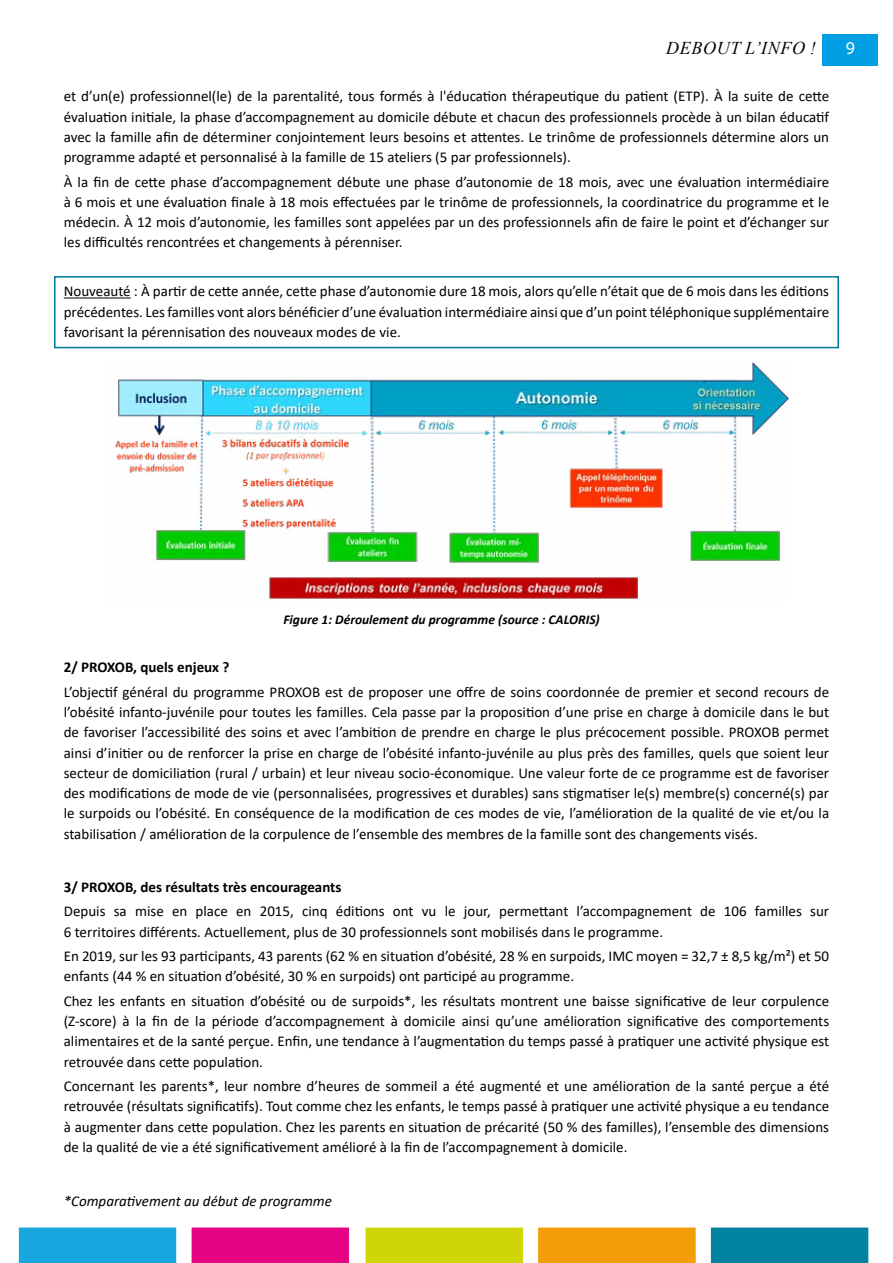
<style>
.page{position:relative;width:893px;height:1263px;background:#fff}
.page>*{position:absolute;margin:0;border:0;box-sizing:border-box;transform-origin:0 0}
.t1{font:italic 18px "Times New Roman";letter-spacing:.035em;color:#000}
.t2{font:18px "Myriad Pro";color:#fff}
.t3{font:15px/20.2px "Calibri";color:#000;text-align:justify}
.t4{font:700 15px "Calibri";color:#000}
.t5{font:italic 15px "Calibri";color:#000}
.t6{font:italic 700 13.5px "Calibri";color:#000}
</style>
<div class="page">
<div style="left:823px;top:34px;width:55px;height:32px;background:#009fe3"></div>
<img style="left:18px;top:1227px;width:851px;height:36px">
<hr style="left:64px;top:297px;width:67px;height:1px;background:#000">
<img style="left:115px;top:362px;width:674px;height:237px">
<div style="left:54px;top:276px;width:785px;height:72px;border:2px solid #00799a"></div>
<p class="t1" style="left:666px;top:36px;width:151px">DEBOUT L’INFO !</p>
<p class="t2" style="left:846px;top:37px;width:11px">9</p>
<p class="t3" style="left:64px;top:86px;width:767px">et d’un(e) professionnel(le) de la parentalité, tous formés à l'éducation thérapeutique du patient (ETP). À la suite de cette évaluation initiale, la phase d’accompagnement au domicile débute et chacun des professionnels procède à un bilan éducatif avec la famille afin de déterminer conjointement leurs besoins et attentes. Le trinôme de professionnels détermine alors un programme adapté et personnalisé à la famille de 15 ateliers (5 par professionnels).</p>
<p class="t3" style="left:64px;top:171px;width:767px">À la fin de cette phase d’accompagnement débute une phase d’autonomie de 18 mois, avec une évaluation intermédiaire à 6 mois et une évaluation finale à 18 mois effectuées par le trinôme de professionnels, la coordinatrice du programme et le médecin. À 12 mois d’autonomie, les familles sont appelées par un des professionnels afin de faire le point et d’échanger sur les difficultés rencontrées et changements à pérenniser.</p>
<p class="t3" style="left:64px;top:281px;width:767px">Nouveauté : À partir de cette année, cette phase d’autonomie dure 18 mois, alors qu’elle n’était que de 6 mois dans les éditions précédentes. Les familles vont alors bénéficier d’une évaluation intermédiaire ainsi que d’un point téléphonique supplémentaire favorisant la pérennisation des nouveaux modes de vie.</p>
<p class="t6" style="left:283px;top:609px;width:318px">Figure 1: Déroulement du programme (source : CALORIS)</p>
<p class="t4" style="left:64px;top:657px;width:167px">2/ PROXOB, quels enjeux ?</p>
<p class="t3" style="left:64px;top:681px;width:767px">L’objectif général du programme PROXOB est de proposer une offre de soins coordonnée de premier et second recours de l’obésité infanto-juvénile pour toutes les familles. Cela passe par la proposition d’une prise en charge à domicile dans le but de favoriser l’accessibilité des soins et avec l’ambition de prendre en charge le plus précocement possible. PROXOB permet ainsi d’initier ou de renforcer la prise en charge de l’obésité infanto-juvénile au plus près des familles, quels que soient leur secteur de domiciliation (rural / urbain) et leur niveau socio-économique. Une valeur forte de ce programme est de favoriser des modifications de mode de vie (personnalisées, progressives et durables) sans stigmatiser le(s) membre(s) concerné(s) par le surpoids ou l’obésité. En conséquence de la modification de ces modes de vie, l’amélioration de la qualité de vie et/ou la stabilisation / amélioration de la corpulence de l’ensemble des membres de la famille sont des changements visés.</p>
<p class="t4" style="left:64px;top:876px;width:279px">3/ PROXOB, des résultats très encourageants</p>
<p class="t3" style="left:64px;top:901px;width:767px">Depuis sa mise en place en 2015, cinq éditions ont vu le jour, permettant l’accompagnement de 106 familles sur<br>6 territoires différents. Actuellement, plus de 30 professionnels sont mobilisés dans le programme.</p>
<p class="t3" style="left:64px;top:946px;width:767px">En 2019, sur les 93 participants, 43 parents (62 % en situation d’obésité, 28 % en surpoids, IMC moyen = 32,7 ± 8,5 kg/m²) et 50 enfants (44 % en situation d’obésité, 30 % en surpoids) ont participé au programme.</p>
<p class="t3" style="left:64px;top:990px;width:767px">Chez les enfants en situation d’obésité ou de surpoids*, les résultats montrent une baisse significative de leur corpulence (Z-score) à la fin de la période d’accompagnement à domicile ainsi qu’une amélioration significative des comportements alimentaires et de la santé perçue. Enfin, une tendance à l’augmentation du temps passé à pratiquer une activité physique est retrouvée dans cette population.</p>
<p class="t3" style="left:64px;top:1076px;width:767px">Concernant les parents*, leur nombre d’heures de sommeil a été augmenté et une amélioration de la santé perçue a été retrouvée (résultats significatifs). Tout comme chez les enfants, le temps passé à pratiquer une activité physique a eu tendance à augmenter dans cette population. Chez les parents en situation de précarité (50 % des familles), l’ensemble des dimensions de la qualité de vie a été significativement amélioré à la fin de l’accompagnement à domicile.</p>
<p class="t5" style="left:64px;top:1191px;width:270px">*Comparativement au début de programme</p>
</div>
